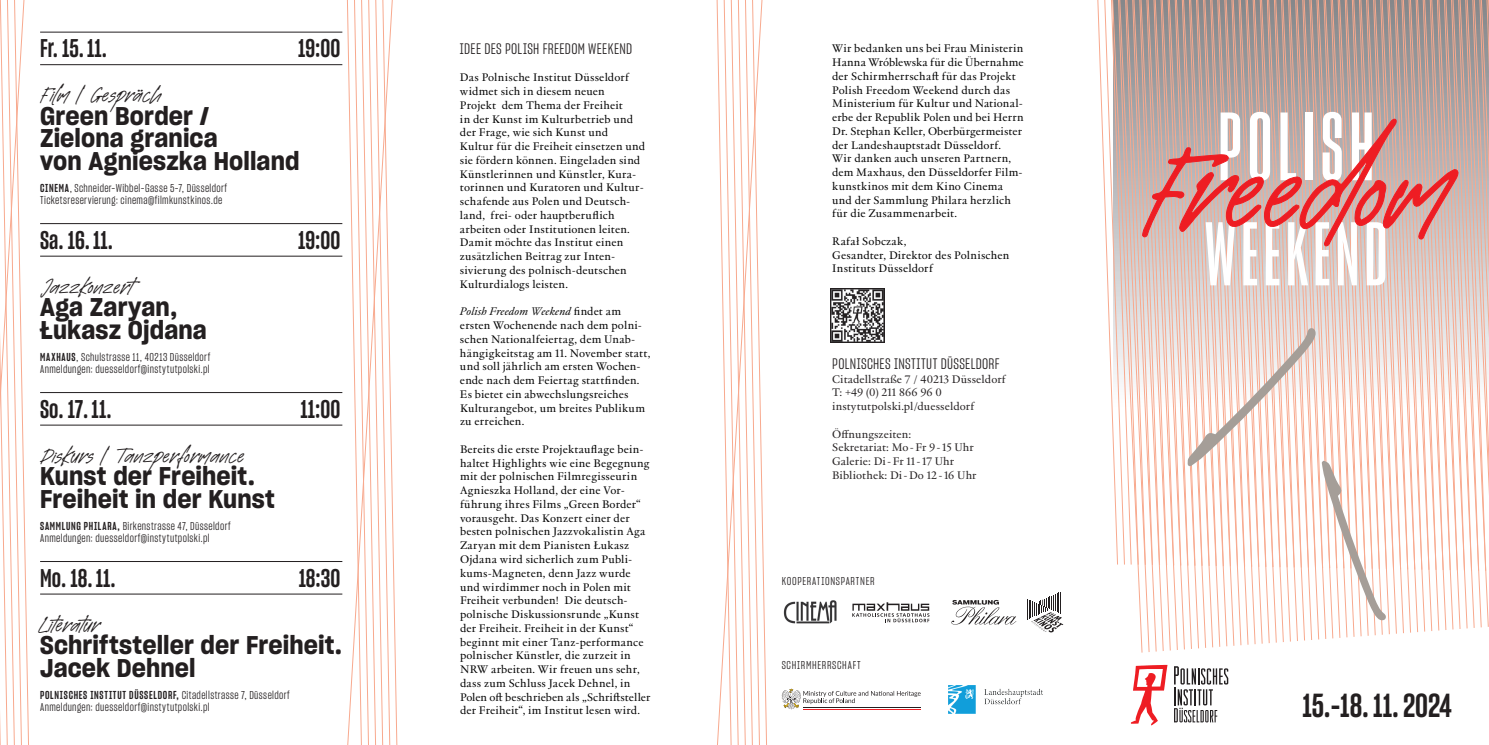
<style>
.page{position:relative;width:1489px;height:745px;background:#fff}
.page>*{position:absolute;margin:0;border:0;box-sizing:border-box;transform-origin:0 0}
.t1{font:94.38px "Sharp Grotesk Sm Bold 10";letter-spacing:.06em;color:#fff}
.t2{font:88px "Sharp Grotesk Sm Bold 10";letter-spacing:.06em;color:#fff}
.t3{font:32.5px "Sharp Grotesk Sm Bold 13";letter-spacing:-.005em;color:#231f20}
.t4{font:25px/22.5px "Sharp Grotesk Sm Bold 18";letter-spacing:.005em;color:#231f20}
.t5{font:25px "Sharp Grotesk Sm Bold 13";color:#231f20}
.t6{font:25px "Nostalgic Notes";letter-spacing:.015em;color:#231f20}
.t7{font:15px "Sharp Grotesk Book 13";letter-spacing:.025em;color:#231f20}
.t8{font:11.25px/13.8px "J Jannon";letter-spacing:.01em;color:#000001}
.t9{font:11.25px/11.2px "Sharp Grotesk Book 13";letter-spacing:.035em;color:#231f20}
.t10{font:11.25px/13.8px "J Jannon";letter-spacing:.005em;color:#231f20}
.t11{font:11.25px "Sharp Grotesk Sm Bold 13";letter-spacing:.065em;color:#231f20}
.t12{font:11.25px "Sharp Grotesk Book 13";letter-spacing:.065em;color:#231f20}
.t13{font:11.25px "Sharp Grotesk Book 13";letter-spacing:.07em;color:#231f20}
.s1{font-family:"Sharp Grotesk Sm Bold 13"}
.s2{font-family:"Sharp Grotesk Book 13"}
.s3{font-style:italic}
</style>
<div class="page">
<svg style="left:0;top:0;width:29px;height:744px"></svg>
<svg style="left:347px;top:0;width:51px;height:744px"></svg>
<svg style="left:716px;top:0;width:51px;height:744px"></svg>
<svg style="left:781px;top:688px;width:139px;height:21px"></svg>
<hr style="left:803px;top:707px;width:117px;height:2px;background:#ee1d23">
<hr style="left:803px;top:706px;width:117px;height:1px;background:#231f20">
<img style="left:948px;top:685px;width:95px;height:28px">
<svg style="left:852px;top:602px;width:77px;height:20px"></svg>
<img style="left:783px;top:600px;width:54px;height:24px">
<svg style="left:1027px;top:592px;width:36px;height:40px"></svg>
<svg style="left:951px;top:600px;width:65px;height:24px"></svg>
<img style="left:830px;top:288px;width:54px;height:54px">
<hr style="left:40px;top:32px;width:302px;height:1px;background:#231f20">
<hr style="left:40px;top:64px;width:302px;height:1px;background:#231f20">
<hr style="left:40px;top:223px;width:302px;height:1px;background:#231f20">
<hr style="left:40px;top:256px;width:302px;height:1px;background:#231f20">
<hr style="left:40px;top:392px;width:302px;height:1px;background:#231f20">
<hr style="left:40px;top:424px;width:302px;height:1px;background:#231f20">
<hr style="left:40px;top:561px;width:302px;height:1px;background:#231f20">
<hr style="left:40px;top:593px;width:302px;height:1px;background:#231f20">
<svg style="left:1097px;top:0;width:391px;height:726px"></svg>
<h3 class="t5" style="left:40px;top:32px;width:69px">Fr. 15.11.</h3>
<h3 class="t5" style="left:298px;top:32px;width:43px">19:00</h3>
<h3 class="t6" style="left:40px;top:79px;width:123px">Film / Gespräch</h3>
<h3 class="t4" style="left:40px;top:104px;width:261px">Green Border /<br>Zielona granica<br>von Agnieszka Holland</h3>
<p class="t9" style="left:40px;top:183px;width:188px"><span class="s1">CINEMA</span>, Schneider-Wibbel-Gasse 5-7, Düsseldorf<br>Ticketsreservierung: cinema@filmkunstkinos.de</p>
<h3 class="t5" style="left:40px;top:223px;width:74px">Sa. 16.11.</h3>
<h3 class="t5" style="left:298px;top:223px;width:43px">19:00</h3>
<h3 class="t6" style="left:40px;top:270px;width:93px">Jazzkonzert</h3>
<h3 class="t4" style="left:40px;top:295px;width:168px">Aga Zaryan,<br>Łukasz Ojdana</h3>
<p class="t9" style="left:40px;top:351px;width:172px"><span class="s1">MAXHAUS</span>, Schulstrasse 11, 40213 Düsseldorf<br>Anmeldungen: duesseldorf@instytutpolski.pl</p>
<h3 class="t5" style="left:40px;top:392px;width:73px">So. 17.11.</h3>
<h3 class="t5" style="left:300px;top:392px;width:41px">11:00</h3>
<h3 class="t6" style="left:40px;top:439px;width:206px">Diskurs / Tanzperformance</h3>
<h3 class="t4" style="left:40px;top:464px;width:236px">Kunst der Freiheit.<br>Freiheit in der Kunst</h3>
<p class="t9" style="left:40px;top:520px;width:192px"><span class="s1">SAMMLUNG PHILARA,</span> Birkenstrasse 47, Düsseldorf<br>Anmeldungen: duesseldorf@instytutpolski.pl</p>
<h3 class="t5" style="left:40px;top:561px;width:77px">Mo. 18.11.</h3>
<h3 class="t5" style="left:299px;top:561px;width:43px">18:30</h3>
<h3 class="t6" style="left:40px;top:608px;width:60px">Literatur</h3>
<h3 class="t4" style="left:40px;top:633px;width:303px">Schriftsteller der Freiheit.<br>Jacek Dehnel</h3>
<p class="t11" style="left:40px;top:687px;width:251px">POLNISCHES INSTITUT DÜSSELDORF, <span class="s2">Citadellstrasse 7, Düsseldorf</span></p>
<p class="t9" style="left:40px;top:700px;width:171px">Anmeldungen: duesseldorf@instytutpolski.pl</p>
<h3 class="t7" style="left:460px;top:38px;width:174px">IDEE DES POLISH FREEDOM WEEKEND</h3>
<p class="t8" style="left:460px;top:70px;width:187px">Das Polnische Institut Düsseldorf widmet sich in diesem neuen<br>Projekt dem Thema der Freiheit<br>in der Kunst im Kulturbetrieb und der Frage, wie sich Kunst und<br>Kultur für die Freiheit einsetzen und sie fördern können. Eingeladen sind Künstlerinnen und Künstler, Kura&shy;torinnen und Kuratoren und Kultur&shy;schafende aus Polen und Deutsch&shy;land, frei- oder hauptberuflich arbeiten oder Institutionen leiten.<br>Damit möchte das Institut einen zusätzlichen Beitrag zur Inten&shy;sivierung des polnisch-deutschen Kulturdialogs leisten.</p>
<p class="t8" style="left:460px;top:303px;width:192px"><span class="s3">Polish Freedom Weekend</span> findet am ersten Wochenende nach dem polni&shy;schen Nationalfeiertag, dem Unab&shy;hängigkeitstag am 11. November statt, und soll jährlich am ersten Wochen&shy;ende nach dem Feiertag stattfinden.<br>Es bietet ein abwechslungsreiches Kulturangebot, um breites Publikum zu erreichen.</p>
<p class="t8" style="left:460px;top:441px;width:192px">Bereits die erste Projektauflage bein&shy;haltet Highlights wie eine Begegnung mit der polnischen Filmregisseurin Agnieszka Holland, der eine Vor&shy;führung ihres Films „Green Border“ vorausgeht. Das Konzert einer der besten polnischen Jazzvokalistin Aga Zaryan mit dem Pianisten Łukasz Ojdana wird sicherlich zum Publi&shy;kums-Magneten, denn Jazz wurde und wirdimmer noch in Polen mit Freiheit verbunden! Die deutsch-- polnische Diskussionsrunde „Kunst der Freiheit. Freiheit in der Kunst“ beginnt mit einer Tanz-performance polnischer Künstler, die zurzeit in NRW arbeiten. Wir freuen uns sehr, dass zum Schluss Jacek Dehnel, in Polen oft beschrieben als „Schriftsteller der Freiheit“, im Institut lesen wird.</p>
<p class="t8" style="left:832px;top:41px;width:193px">Wir bedanken uns bei Frau Ministerin Hanna Wróblewska für die Übernahme der Schirmherrschaft für das Projekt Polish Freedom Weekend durch das Ministerium für Kultur und National&shy;erbe der Republik Polen und bei Herrn Dr. Stephan Keller, Oberbürgermeister der Landeshauptstadt Düsseldorf.<br>Wir danken auch unseren Partnern, dem Maxhaus, den Düsseldorfer Film&shy;kunstkinos mit dem Kino Cinema und der Sammlung Philara herzlich für die Zusammenarbeit.</p>
<p class="t8" style="left:832px;top:233px;width:179px">Rafał Sobczak,<br>Gesandter, Direktor des Polnischen<br>Instituts Düsseldorf</p>
<h3 class="t7" style="left:832px;top:353px;width:169px">POLNISCHES INSTITUT DÜSSELDORF</h3>
<p class="t10" style="left:832px;top:371px;width:175px">Citadellstraße 7 / 40213 Düsseldorf<br>T: +49 (0) 211 866 96 0 instytutpolski.pl/duesseldorf</p>
<p class="t10" style="left:832px;top:426px;width:146px">Öffnungszeiten:<br>Sekretariat: Mo - Fr 9 - 15 Uhr<br>Galerie: Di - Fr 11 - 17 Uhr<br>Bibliothek: Di - Do 12 - 16 Uhr</p>
<p class="t12" style="left:781px;top:573px;width:94px">KOOPERATIONSPARTNER</p>
<p class="t13" style="left:781px;top:656px;width:81px">SCHIRMHERRSCHAFT</p>
<h1 class="t1" style="left:1218px;top:90px;width:157px">POLISH</h1>
<h2 class="t2" style="left:1204px;top:201px;width:184px">WEEKEND</h2>
<h3 class="t3" style="left:1302px;top:683px;width:151px">15.–18.11.2024</h3>
</div>
